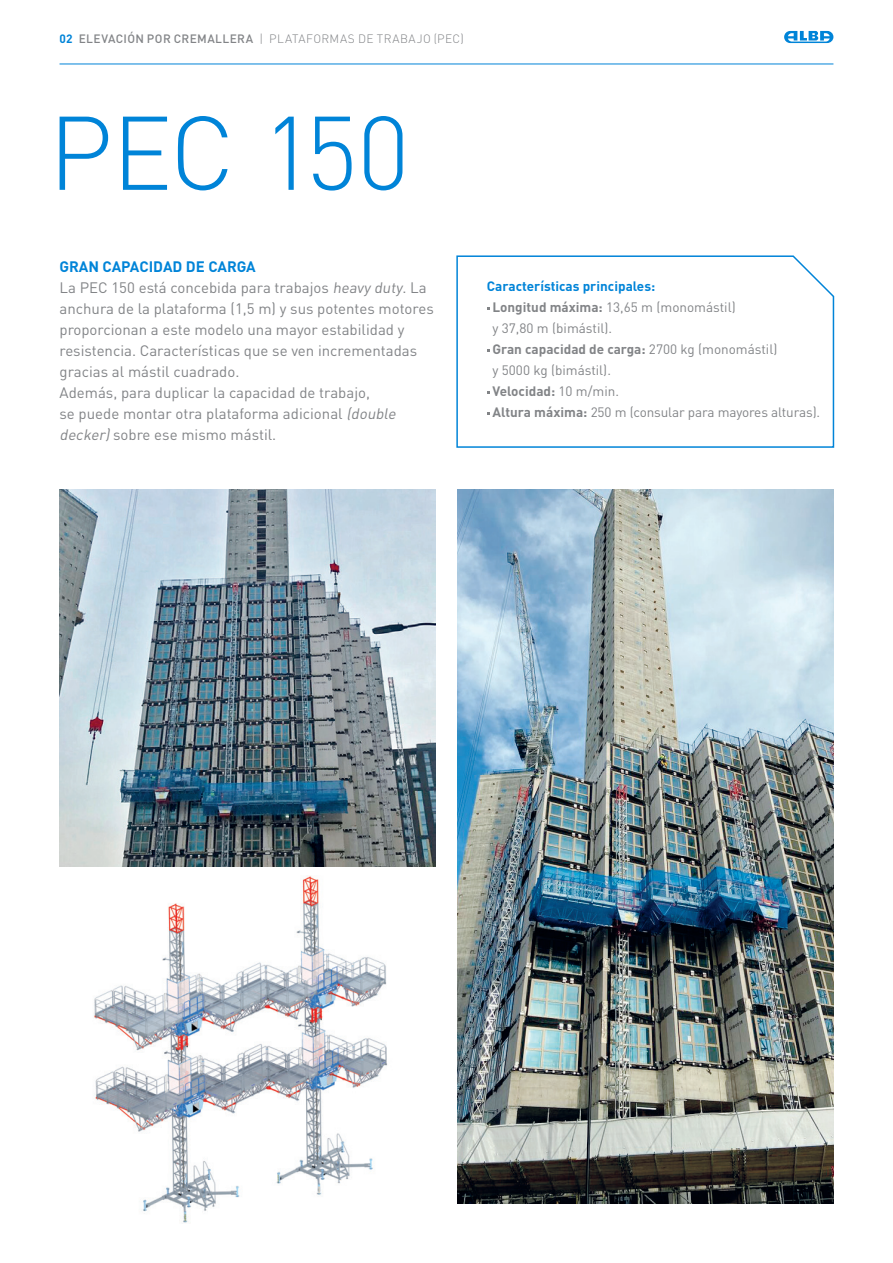
<style>
.page{position:relative;width:893px;height:1263px;background:#fff}
.page>*{position:absolute;margin:0;border:0;box-sizing:border-box;transform-origin:0 0}
.t1{font:300 102.75px "DIN Pro";letter-spacing:-.02em;color:#0084d8}
.t2{font:15px/21px "DIN Pro";color:#828487}
.t3{font:700 15px "DIN Pro";color:#0084d8}
.t4{font:13.5px/21px "DIN Pro";letter-spacing:-.01em;color:#828487}
.t5{font:700 13.5px "DIN Pro";color:#0084d8}
.t6{font:700 13.5px "DIN Pro";color:#828487}
.t7{font:300 12px "DIN Pro";letter-spacing:.035em;color:#828487}
.s1{font-weight:700;color:#0084d8}
.s2{font-weight:500}
.s3{font-style:italic}
.s4{font-weight:700}
.s5{font-weight:400}
</style>
<div class="page">
<svg style="left:784px;top:31px;width:49px;height:12px"></svg>
<hr style="left:60px;top:64px;width:773px;height:1px;background:#0084d8">
<img style="left:457px;top:489px;width:376px;height:714px">
<img style="left:94px;top:876px;width:293px;height:347px">
<svg style="left:456px;top:255px;width:379px;height:193px"></svg>
<img style="left:60px;top:489px;width:376px;height:377px">
<p class="t7" style="left:60px;top:31px;width:406px"><span class="s1">02</span> <span class="s2">ELEVACIÓN POR CREMALLERA</span> | PLATAFORMAS DE TRABAJO (PEC)</p>
<p class="t1" style="left:48px;top:83px;width:363px">PEC 150</p>
<p class="t3" style="left:60px;top:256px;width:198px">GRAN CAPACIDAD DE CARGA</p>
<p class="t2" style="left:60px;top:276px;width:376px">La PEC 150 está concebida para trabajos heavy duty. La anchura de la plataforma (1,5 m) y sus potentes motores proporcionan a este modelo una mayor estabilidad y resistencia. Características que se ven incrementadas gracias al mástil cuadrado.</p>
<p class="t2" style="left:60px;top:381px;width:341px">Además, para duplicar la capacidad de trabajo,<br>se puede montar otra plataforma adicional <span class="s3">(double decker)</span>sobre ese mismo mástil.</p>
<p class="t5" style="left:487px;top:277px;width:170px">Características principales:</p>
<p class="t4" style="left:492px;top:296px;width:245px"><span class="s4">Longitud máxima:</span> 13,65 m (monomástil) y 37,80 m (bimástil).</p>
<p class="t4" style="left:492px;top:338px;width:286px"><span class="s4">Gran capacidad de carga:</span> 2700 kg (monomástil) y 5000 kg (bimástil).</p>
<p class="t6" style="left:492px;top:382px;width:128px">Velocidad: <span class="s5">10 m/min.</span></p>
<p class="t4" style="left:492px;top:401px;width:329px"><span class="s4">Altura máxima:</span> 250 m (consular para mayores alturas).</p>
</div>
